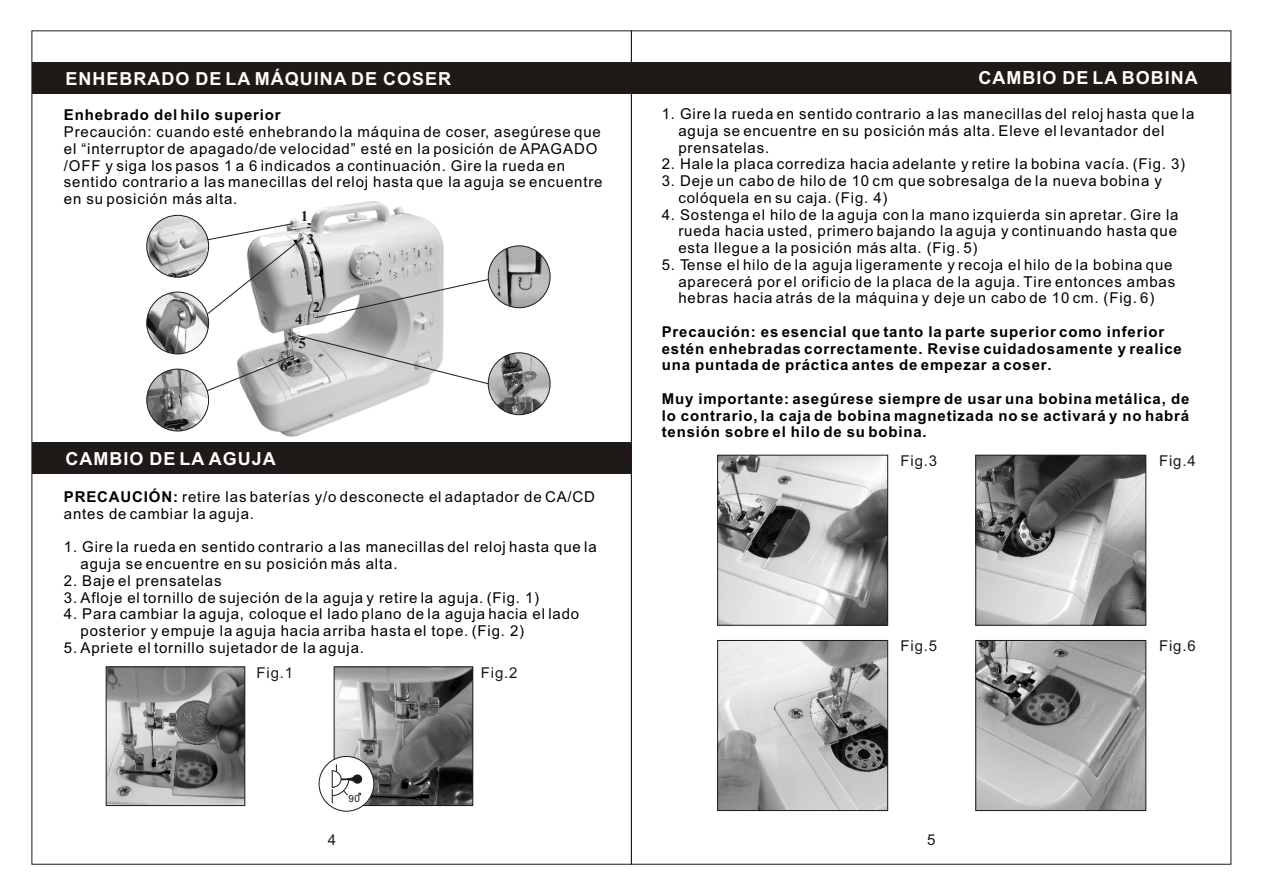
<style>
.page{position:relative;width:1263px;height:894px;background:#fff}
.page>*{position:absolute;margin:0;border:0;box-sizing:border-box;transform-origin:0 0}
.t1{font:700 18px "Arial TUR";letter-spacing:.055em;color:#fff}
.t2{font:700 18px "Arial";letter-spacing:.055em;color:#fff}
.t3{font:15px/16.8px "Arial TUR";letter-spacing:.055em;color:#000}
.t4{font:700 15px/16.8px "Arial TUR";letter-spacing:.055em;color:#000}
.t5{font:15px "Arial";letter-spacing:.055em;color:#1f1a17}
.t6{font:700 15px/23.2px "Times New Roman";color:#1f1a17}
.t7{font:9.9px "Arial";color:#1f1a17}
.s1{font-weight:700}
</style>
<div class="page">
<div style="left:32px;top:62px;width:599px;height:32px;background:#1f1a17"></div>
<div style="left:32px;top:443px;width:599px;height:31px;background:#1f1a17"></div>
<div style="left:631px;top:62px;width:600px;height:32px;background:#1f1a17"></div>
<img style="left:108px;top:669px;width:135px;height:135px">
<div style="left:106px;top:667px;width:139px;height:139px;border:1px solid #1f1a17"></div>
<img style="left:336px;top:669px;width:135px;height:135px">
<div style="left:334px;top:667px;width:139px;height:139px;border:1px solid #1f1a17"></div>
<div style="left:319px;top:756px;width:55px;height:56px;background:#fff;border:1px solid #1f1a17;border-radius:50%"></div>
<svg style="left:331px;top:764px;width:31px;height:39px"></svg>
<img style="left:719px;top:457px;width:167px;height:167px">
<div style="left:717px;top:455px;width:171px;height:171px;border:1px solid #1f1a17"></div>
<img style="left:977px;top:457px;width:167px;height:167px">
<div style="left:975px;top:455px;width:171px;height:171px;border:1px solid #1f1a17"></div>
<img style="left:977px;top:642px;width:167px;height:167px">
<div style="left:975px;top:640px;width:171px;height:171px;border:1px solid #1f1a17"></div>
<img style="left:719px;top:642px;width:167px;height:167px">
<div style="left:717px;top:640px;width:171px;height:171px;border:1px solid #1f1a17"></div>
<img style="left:244px;top:201px;width:200px;height:235px">
<img style="left:488px;top:353px;width:62px;height:62px;border-radius:50%">
<div style="left:488px;top:352px;width:62px;height:63px;border:1px solid #1f1a17;border-radius:50%"></div>
<img style="left:488px;top:246px;width:62px;height:62px;border-radius:50%">
<div style="left:488px;top:245px;width:62px;height:63px;border:1px solid #1f1a17;border-radius:50%"></div>
<svg style="left:315px;top:279px;width:174px;height:40px"></svg>
<svg style="left:147px;top:215px;width:62px;height:62px"></svg>
<img style="left:147px;top:220px;width:59px;height:57px">
<div style="left:146px;top:215px;width:63px;height:63px;border:1px solid #1f1a17;border-radius:50%"></div>
<img style="left:147px;top:292px;width:62px;height:62px;border-radius:50%">
<div style="left:146px;top:292px;width:63px;height:62px;border:1px solid #1f1a17;border-radius:50%"></div>
<img style="left:147px;top:369px;width:62px;height:62px;border-radius:50%">
<div style="left:146px;top:369px;width:63px;height:62px;border:1px solid #1f1a17;border-radius:50%"></div>
<svg style="left:206px;top:223px;width:97px;height:92px"></svg>
<svg style="left:206px;top:335px;width:284px;height:57px"></svg>
<p class="t1" style="left:66px;top:72px;width:387px">ENHEBRADO DE LA MÁQUINA DE COSER</p>
<p class="t4" style="left:64px;top:108px;width:218px">Enhebrado del hilo superior</p>
<p class="t3" style="left:64px;top:125px;width:540px">Precaución: cuando esté enhebrando la máquina de coser, asegúrese que el “interruptor de apagado/de velocidad” esté en la posición de APAGADO /OFF y siga los pasos 1 a 6 indicados a continuación. Gire la rueda en sentido contrario a las manecillas del reloj hasta que la aguja se encuentre en su posición más alta.</p>
<p class="t6" style="left:301px;top:206px;width:9px">1</p>
<p class="t6" style="left:307px;top:229px;width:9px">3</p>
<p class="t6" style="left:313px;top:297px;width:9px">2</p>
<p class="t6" style="left:280px;top:356px;width:9px">6</p>
<p class="t6" style="left:295px;top:309px;width:13px">4<br>5</p>
<p class="t1" style="left:66px;top:452px;width:212px">CAMBIO DE LA AGUJA</p>
<p class="t3" style="left:64px;top:490px;width:533px"><span class="s1">PRECAUCIÓN:</span> retire las baterías y/o desconecte el adaptador de CA/CD antes de cambiar la aguja.</p>
<p class="t3" style="left:81px;top:540px;width:518px;text-indent:-17px">1. Gire la rueda en sentido contrario a las manecillas del reloj hasta que la aguja se encuentre en su posición más alta.</p>
<p class="t3" style="left:64px;top:573px;width:159px">2. Baje el prensatelas</p>
<p class="t3" style="left:64px;top:590px;width:477px">3. Afloje el tornillo de sujeción de la aguja y retire la aguja. (Fig. 1)</p>
<p class="t3" style="left:81px;top:607px;width:500px;text-indent:-17px">4. Para cambiar la aguja, coloque el lado plano de la aguja hacia el lado posterior y empuje la aguja hacia arriba hasta el tope. (Fig. 2)</p>
<p class="t3" style="left:64px;top:641px;width:302px">5. Apriete el tornillo sujetador de la aguja.</p>
<p class="t5" style="left:257px;top:668px;width:38px">Fig.1</p>
<p class="t5" style="left:481px;top:668px;width:38px">Fig.2</p>
<p class="t5" style="left:328px;top:834px;width:10px">4</p>
<p class="t7" style="left:348px;top:795px;width:13px">90</p>
<p class="t2" style="left:978px;top:71px;width:221px">CAMBIO DE LA BOBINA</p>
<p class="t3" style="left:678px;top:107px;width:518px;text-indent:-17px">1. Gire la rueda en sentido contrario a las manecillas del reloj hasta que la aguja se encuentre en su posición más alta. Eleve el levantador del prensatelas.</p>
<p class="t3" style="left:662px;top:157px;width:525px">2. Hale la placa corrediza hacia adelante y retire la bobina vacía. (Fig. 3)</p>
<p class="t3" style="left:678px;top:174px;width:485px;text-indent:-17px">3. Deje un cabo de hilo de 10 cm que sobresalga de la nueva bobina y colóquela en su caja. (Fig. 4)</p>
<p class="t3" style="left:678px;top:207px;width:502px;text-align:justify;text-indent:-17px">4. Sostenga el hilo de la aguja con la mano izquierda sin apretar. Gire la rueda hacia usted, primero bajando la aguja y continuando hasta que esta llegue a la posición más alta. (Fig. 5)</p>
<p class="t3" style="left:678px;top:258px;width:498px;text-indent:-17px">5. Tense el hilo de la aguja ligeramente y recoja el hilo de la bobina que aparecerá por el orificio de la placa de la aguja. Tire entonces ambas hebras hacia atrás de la máquina y deje un cabo de 10 cm. (Fig. 6)</p>
<p class="t4" style="left:662px;top:325px;width:522px">Precaución: es esencial que tanto la parte superior como inferior estén enhebradas correctamente. Revise cuidadosamente y realice una puntada de práctica antes de empezar a coser.</p>
<p class="t4" style="left:662px;top:392px;width:529px;text-align:justify">Muy importante: asegúrese siempre de usar una bobina metálica, de lo contrario, la caja de bobina magnetizada no se activará y no habrá tensión sobre el hilo de su bobina.</p>
<p class="t5" style="left:901px;top:455px;width:38px">Fig.3</p>
<p class="t5" style="left:1159px;top:455px;width:38px">Fig.4</p>
<p class="t5" style="left:901px;top:640px;width:38px">Fig.5</p>
<p class="t5" style="left:1159px;top:640px;width:38px">Fig.6</p>
<p class="t5" style="left:927px;top:834px;width:10px">5</p>
</div>
